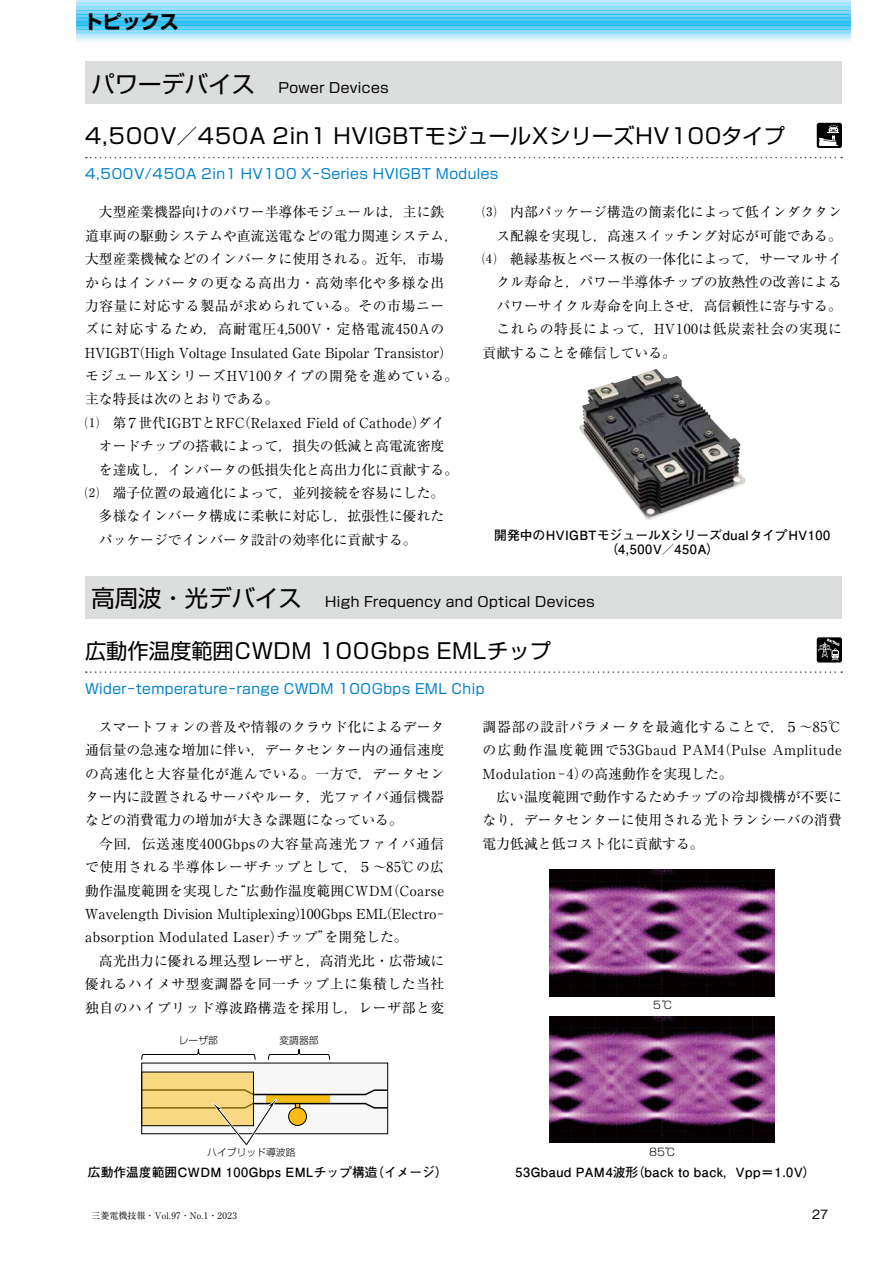
<style>
.page{position:relative;width:893px;height:1263px;background:#fff}
.page>*{position:absolute;margin:0;border:0;box-sizing:border-box;transform-origin:0 0}
.t1{font:21.3px "Shin Go Pro";letter-spacing:.03em;color:#000}
.t2{font:700 19.2px "Shin Go Pro";color:#000}
.t3{font:13.8px/23.4px "Ryumin Pro";color:#000;text-align:justify}
.t4{font:13.8px "Shin Go Pro";letter-spacing:.03em;color:#0081cc}
.t5{font:13.8px "Ryumin Pro";letter-spacing:.045em;color:#000}
.t6{font:13.8px "Shin Go Pro";letter-spacing:.03em;color:#000}
.t7{font:13.8px "Ryumin Pro";letter-spacing:.08em;color:#000}
.t8{font:13.8px "Ryumin Pro";letter-spacing:.05em;color:#000}
.t9{font:700 12.75px/14.9px "Futo Go B101 Pro";letter-spacing:.03em;color:#000;text-align:center}
.t10{font:500 12.75px "Gothic BBB Pro";color:#000}
.t11{font:300 10.5px "Shin Go Pro";color:#000}
.t12{font:300 9.75px "Shin Go Pro";color:#000}
.t13{font:9px "Ryumin Pro";letter-spacing:.03em;color:#000}
.s1{font-size:23.4px}
</style>
<div class="page">
<div style="left:85px;top:62px;width:757px;height:42px;background:#dcdddd"></div>
<svg style="left:77px;top:1px;width:773px;height:39px;background:#8ad6f6"></svg>
<hr style="left:77px;top:3px;width:773px;height:1px;background:#fff">
<hr style="left:77px;top:7px;width:773px;height:1px;background:#fff">
<hr style="left:77px;top:10px;width:773px;height:1px;background:#fff">
<hr style="left:77px;top:14px;width:773px;height:1px;background:#fff">
<hr style="left:77px;top:18px;width:773px;height:1px;background:#fff">
<hr style="left:77px;top:22px;width:773px;height:1px;background:#fff">
<hr style="left:77px;top:25px;width:773px;height:1px;background:#fff">
<hr style="left:77px;top:29px;width:773px;height:1px;background:#fff">
<hr style="left:77px;top:33px;width:773px;height:1px;background:#fff">
<hr style="left:77px;top:36px;width:773px;height:1px;background:#fff">
<svg style="left:86px;top:157px;width:756px;height:1px"></svg>
<svg style="left:86px;top:671px;width:756px;height:2px"></svg>
<div style="left:817px;top:123px;width:25px;height:25px;background:#000;border-radius:2px"></div>
<svg style="left:819px;top:125px;width:20px;height:21px"></svg>
<div style="left:817px;top:637px;width:25px;height:25px;background:#000;border-radius:2px"></div>
<svg style="left:818px;top:638px;width:22px;height:22px"></svg>
<div style="left:85px;top:576px;width:757px;height:43px;background:#dcdddd"></div>
<img style="left:579px;top:369px;width:166px;height:151px">
<div style="left:142px;top:1063px;width:246px;height:71px;background:#f7f7f8"></div>
<div style="left:142px;top:1072px;width:111px;height:54px;background:#f8d882"></div>
<svg style="left:141px;top:1088px;width:247px;height:57px"></svg>
<svg style="left:141px;top:1049px;width:115px;height:11px"></svg>
<svg style="left:268px;top:1049px;width:62px;height:11px"></svg>
<img style="left:550px;top:870px;width:225px;height:126px">
<img style="left:550px;top:1017px;width:225px;height:126px">
<h2 class="t2" style="left:83px;top:7px;width:97px">トピックス</h2>
<p class="t6" style="left:91px;top:76px;width:299px"><span class="s1">パワーデバイス　</span>Power Devices</p>
<h1 class="t1" style="left:85px;top:119px;width:701px">4,500V／450A 2in1 HVIGBTモジュールXシリーズHV100タイプ</h1>
<p class="t4" style="left:85px;top:163px;width:415px">4,500V/450A 2in1 HV100 X－Series HVIGBT Modules</p>
<p class="t3" style="left:99px;top:200px;width:347px">大型産業機器向けのパワー半導体モジュールは，主に鉄</p>
<p class="t3" style="left:85px;top:223px;width:375px">道車両の駆動システムや直流送電などの電力関連システム，</p>
<p class="t3" style="left:85px;top:246px;width:361px">大型産業機械などのインバータに使用される。近年，市場</p>
<p class="t5" style="left:85px;top:271px;width:361px">からはインバータの更なる高出力・高効率化や多様な出</p>
<p class="t5" style="left:85px;top:295px;width:361px">力容量に対応する製品が求められている。その市場ニー</p>
<p class="t7" style="left:85px;top:318px;width:361px">ズに対応するため，高耐電圧4,500V・定格電流450Aの</p>
<p class="t3" style="left:85px;top:340px;width:369px">HVIGBT（High Voltage Insulated Gate Bipolar Transistor）</p>
<p class="t8" style="left:85px;top:365px;width:375px">モジュールXシリーズHV100タイプの開発を進めている。</p>
<p class="t3" style="left:85px;top:387px;width:195px">主な特長は次のとおりである。</p>
<p class="t3" style="left:85px;top:410px;width:361px">⑴ 第７世代IGBTとRFC（Relaxed Field of Cathode）ダイ</p>
<p class="t3" style="left:99px;top:433px;width:347px">オードチップの搭載によって，損失の低減と高電流密度</p>
<p class="t3" style="left:99px;top:457px;width:361px">を達成し，インバータの低損失化と高出力化に貢献する。</p>
<p class="t3" style="left:85px;top:480px;width:361px">⑵ 端子位置の最適化によって，並列接続を容易にした。</p>
<p class="t3" style="left:99px;top:503px;width:347px">多様なインバータ構成に柔軟に対応し，拡張性に優れた</p>
<p class="t3" style="left:99px;top:527px;width:319px">パッケージでインバータ設計の効率化に貢献する。</p>
<p class="t3" style="left:483px;top:199px;width:361px">⑶ 内部パッケージ構造の簡素化によって低インダクタン</p>
<p class="t3" style="left:496px;top:223px;width:347px">ス配線を実現し，高速スイッチング対応が可能である。</p>
<p class="t3" style="left:483px;top:246px;width:361px">⑷ 絶縁基板とベース板の一体化によって，サーマルサイ</p>
<p class="t3" style="left:496px;top:270px;width:347px">クル寿命と，パワー半導体チップの放熱性の改善による</p>
<p class="t3" style="left:496px;top:293px;width:347px">パワーサイクル寿命を向上させ，高信頼性に寄与する。</p>
<p class="t5" style="left:496px;top:318px;width:347px">これらの特長によって，HV100は低炭素社会の実現に</p>
<p class="t3" style="left:483px;top:340px;width:195px">貢献することを確信している。</p>
<p class="t9" style="left:494px;top:526px;width:338px">開発中のHVIGBTモジュールXシリーズdualタイプHV100（4,500V／450A）</p>
<p class="t6" style="left:91px;top:591px;width:505px"><span class="s1">高周波・光デバイス　</span>High Frequency and Optical Devices</p>
<h1 class="t1" style="left:85px;top:633px;width:467px">広動作温度範囲CWDM 100Gbps EMLチップ</h1>
<p class="t4" style="left:85px;top:677px;width:401px">Wider－temperature－range CWDM 100Gbps EML Chip</p>
<p class="t3" style="left:85px;top:714px;width:361px;text-indent:14px">スマートフォンの普及や情報のクラウド化によるデータ通信量の急速な増加に伴い，データセンター内の通信速度の高速化と大容量化が進んでいる。一方で，データセンター内に設置されるサーバやルータ，光ファイバ通信機器などの消費電力の増加が大きな課題になっている。</p>
<p class="t3" style="left:85px;top:831px;width:362px;text-indent:14px">今回，伝送速度400Gbpsの大容量高速光ファイバ通信で使用される半導体レーザチップとして，５～85℃の広動作温度範囲を実現した“広動作温度範囲CWDM（Coarse Wavelength Division Multiplexing）100Gbps EML（Electro－absorption Modulated Laser）チップ”を開発した。</p>
<p class="t3" style="left:85px;top:948px;width:361px;text-indent:14px">高光出力に優れる埋込型レーザと，高消光比・広帯域に優れるハイメサ型変調器を同一チップ上に集積した当社独自のハイブリッド導波路構造を採用し，レーザ部と変</p>
<p class="t12" style="left:179px;top:1032px;width:41px">レーザ部</p>
<p class="t12" style="left:279px;top:1032px;width:41px">変調器部</p>
<p class="t3" style="left:483px;top:714px;width:361px">調器部の設計パラメータを最適化することで，５～85℃の広動作温度範囲で53Gbaud PAM4（Pulse Amplitude Modulation－4）の高速動作を実現した。</p>
<p class="t3" style="left:483px;top:784px;width:361px;text-indent:14px">広い温度範囲で動作するためチップの冷却機構が不要になり，データセンターに使用される光トランシーバの消費電力低減と低コスト化に貢献する。</p>
<p class="t11" style="left:652px;top:996px;width:22px">５℃</p>
<p class="t12" style="left:207px;top:1144px;width:90px">ハイブリッド導波路</p>
<p class="t9" style="left:88px;top:1163px;width:361px">広動作温度範囲CWDM 100Gbps EMLチップ構造（イメージ）</p>
<p class="t11" style="left:649px;top:1143px;width:28px">85℃</p>
<p class="t9" style="left:515px;top:1163px;width:302px">53Gbaud PAM4波形（back to back，Vpp＝1.0V）</p>
<p class="t13" style="left:91px;top:1209px;width:147px">三菱電機技報・Vol.97・No.1・2023</p>
<p class="t10" style="left:812px;top:1204px;width:18px">27</p>
</div>
